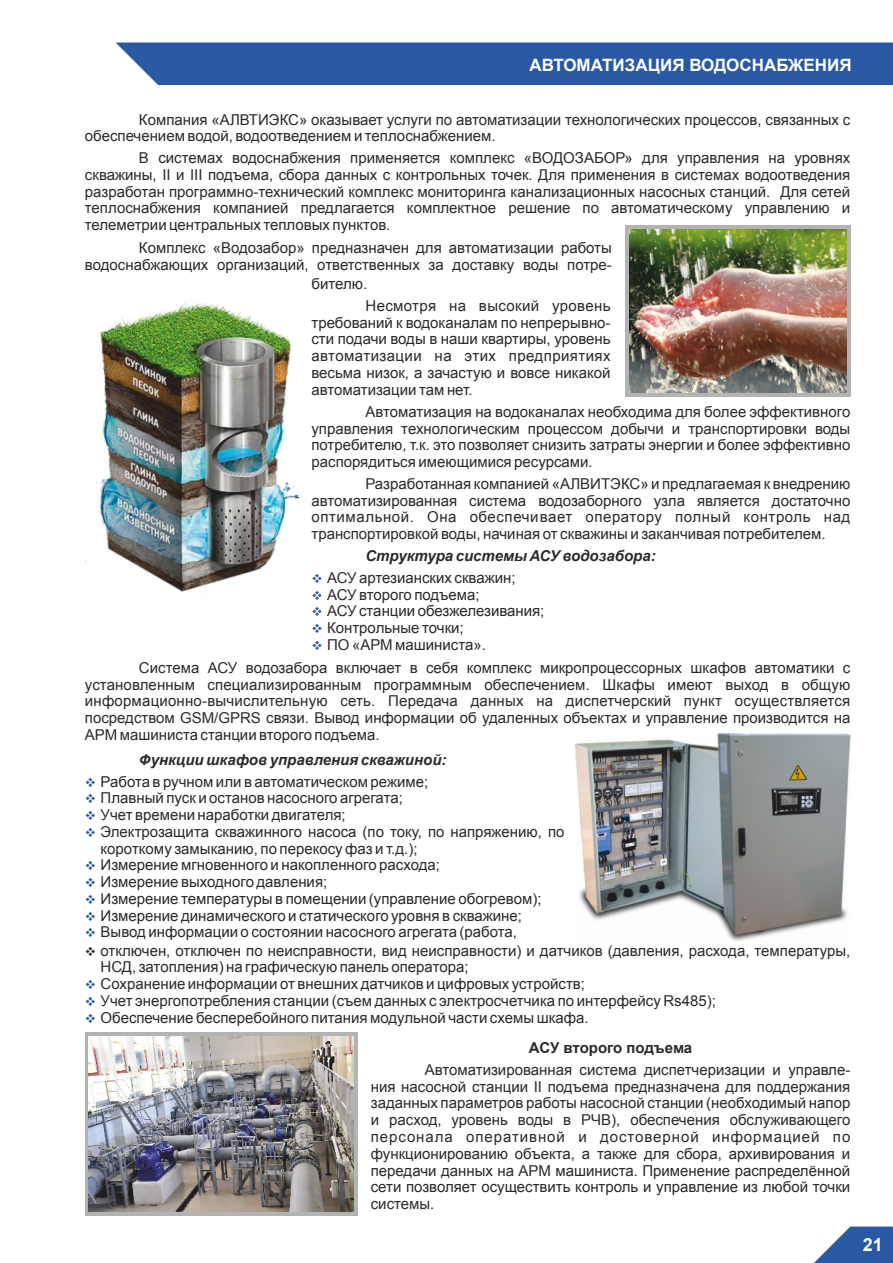
<style>
.page{position:relative;width:893px;height:1263px;background:#fff}
.page>*{position:absolute;margin:0;border:0;box-sizing:border-box;transform-origin:0 0}
.t1{font:700 18px "Arial";color:#fefefe}
.t2{font:700 16.95px "Arial";color:#fefefe}
.t3{font:15px/16.8px "Arial";color:#2b2a29;text-align:justify}
.t4{font:italic 700 15px "Arial";color:#2b2a29}
.t5{font:15px/21.8px "Arial";letter-spacing:.025em;color:#2b2a29}
.t6{font:700 15px "Arial";letter-spacing:-.015em;color:#2b2a29}
</style>
<div class="page">
<svg style="left:625px;top:225px;width:225px;height:171px;background:#a9aaa6"></svg>
<div style="left:116px;top:43px;width:777px;height:42px;background:#2959a3"></div>
<svg style="left:814px;top:1226px;width:79px;height:37px"></svg>
<img style="left:630px;top:229px;width:216px;height:163px">
<img style="left:85px;top:303px;width:217px;height:289px">
<img style="left:575px;top:734px;width:275px;height:207px">
<svg style="left:85px;top:1032px;width:272px;height:184px;background:#b0b0af"></svg>
<img style="left:89px;top:1036px;width:264px;height:175px">
<p class="t2" style="left:530px;top:56px;width:323px">АВТОМАТИЗАЦИЯ ВОДОСНАБЖЕНИЯ</p>
<p class="t3" style="left:85px;top:111px;width:767px;text-indent:54px">Компания «АЛВТИЭКС» оказывает услуги по автоматизации технологических процессов, связанных с обеспечением водой, водоотведением и теплоснабжением.</p>
<p class="t3" style="left:85px;top:150px;width:767px;text-indent:54px">В системах водоснабжения применяется комплекс «ВОДОЗАБОР» для управления на уровнях скважины, II и III подъема, сбора данных с контрольных точек. Для применения в системах водоотведения разработан программно-технический комплекс мониторинга канализационных насосных станций. Для сетей теплоснабжения компанией предлагается комплектное решение по автоматическому управлению и телеметрии центральных тепловых пунктов.</p>
<p class="t3" style="left:85px;top:239px;width:528px;text-align:right">Комплекс «Водозабор» предназначен для автоматизации работы водоснабжающих организаций, ответственных за доставку воды потре-</p>
<p class="t5" style="left:365px;top:273px;width:247px;text-indent:-54px">бителю.<br>Несмотря на высокий уровень</p>
<p class="t3" style="left:311px;top:314px;width:301px">требований к водоканалам по непрерывно&shy;сти подачи воды в наши квартиры, уровень автоматизации на этих предприятиях весьма низок, а зачастую и вовсе никакой автоматизации там нет.</p>
<p class="t3" style="left:311px;top:403px;width:540px;text-indent:54px">Автоматизация на водоканалах необходима для более эффективного управления технологическим процессом добычи и транспортировки воды потребителю, т.к. это позволяет снизить затраты энергии и более эффективно распорядиться имеющимися ресурсами.</p>
<p class="t3" style="left:311px;top:475px;width:540px;text-indent:54px">Разработанная компанией «АЛВИТЭКС» и предлагаемая к внедрению автоматизированная система водозаборного узла является достаточно оптимальной. Она обеспечивает оператору полный контроль над транспортировкой воды, начиная от скважины и заканчивая потребителем.</p>
<p class="t4" style="left:365px;top:547px;width:292px">Структура системы АСУ водозабора:</p>
<p class="t3" style="left:327px;top:569px;width:219px;text-align:left">АСУ артезианских скважин;<br>АСУ второго подъема;<br>АСУ станции обезжелезивания;<br>Контрольные точки;<br>ПО «АРМ машиниста».</p>
<p class="t3" style="left:85px;top:659px;width:767px;text-indent:54px">Система АСУ водозабора включает в себя комплекс микропроцессорных шкафов автоматики с установленным специализированным программным обеспечением. Шкафы имеют выход в общую информационно-вычислительную сеть. Передача данных на диспетчерский пункт осуществляется посредством GSM/GPRS связи. Вывод информации об удаленных объектах и управление производится на АРМ машиниста станции второго подъема.</p>
<p class="t4" style="left:139px;top:751px;width:309px">Функции шкафов управления скважиной:</p>
<p class="t3" style="left:101px;top:773px;width:465px;text-align:left">Работа в ручном или в автоматическом режиме;<br>Плавный пуск и останов насосного агрегата;<br>Учет времени наработки двигателя;<br>Электрозащита скважинного насоса (по току, по напряжению, по короткому замыканию, по перекосу фаз и т.д.);<br>Измерение мгновенного и накопленного расхода;<br>Измерение выходного давления;<br>Измерение температуры в помещении (управление обогревом); Измерение динамического и статического уровня в скважине; Вывод информации о состоянии насосного агрегата (работа,</p>
<p class="t3" style="left:101px;top:942px;width:751px;text-align:left">отключен, отключен по неисправности, вид неисправности) и датчиков (давления, расхода, температуры, НСД, затопления) на графическую панель оператора;<br>Сохранение информации от внешних датчиков и цифровых устройств;<br>Учет энергопотребления станции (съем данных с электросчетчика по интерфейсу Rs485);<br>Обеспечение бесперебойного питания модульной части схемы шкафа.</p>
<p class="t6" style="left:529px;top:1039px;width:165px">АСУ второго подъема</p>
<p class="t3" style="left:371px;top:1061px;width:481px;text-indent:54px">Автоматизированная система диспетчеризации и управле&shy;ния насосной станции II подъема предназначена для поддержания заданных параметров работы насосной станции (необходимый напор и расход, уровень воды в РЧВ), обеспечения обслуживающего персонала оперативной и достоверной информацией по функционированию объекта, а также для сбора, архивирования и передачи данных на АРМ машиниста. Применение распределённой сети позволяет осуществить контроль и управление из любой точки системы.</p>
<p class="t1" style="left:863px;top:1235px;width:22px">21</p>
</div>
